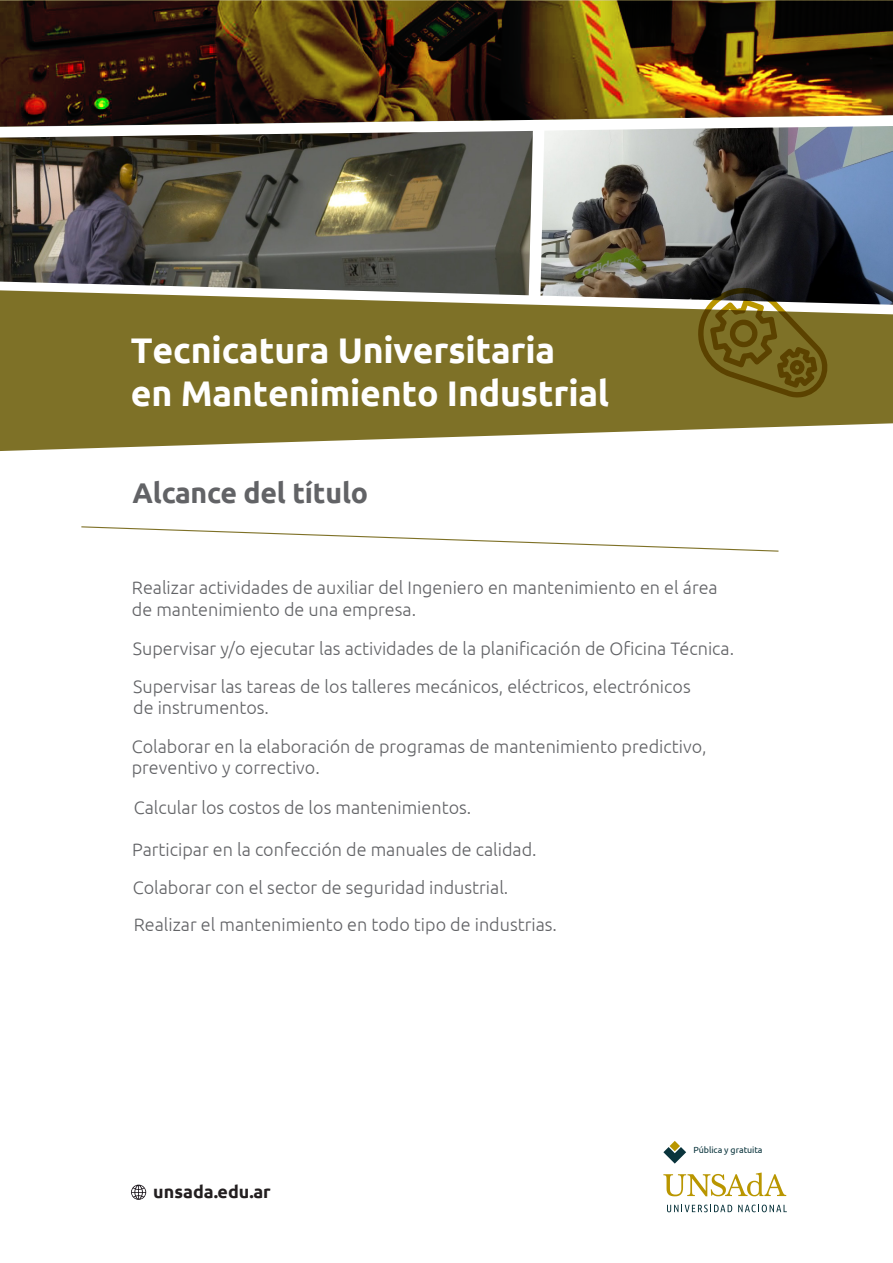
<style>
.page{position:relative;width:893px;height:1263px;background:#fff}
.page>*{position:absolute;margin:0;border:0;box-sizing:border-box;transform-origin:0 0}
.t1{font:700 35.55px/42.8px "Ubuntu";letter-spacing:-.005em;color:#fff}
.t2{font:700 28.5px "Ubuntu";letter-spacing:-.01em;color:#626366}
.t3{font:300 18px/37.8px "Ubuntu";color:#626366}
.t4{font:700 17.4px "Ubuntu";color:#231f20}
.t5{font:8.85px "Ubuntu";letter-spacing:-.005em;color:#0a343c}
</style>
<div class="page">
<svg style="left:0;top:295px;width:893px;height:156px;background:#8d8241"></svg>
<svg style="left:663px;top:1172px;width:123px;height:24px"></svg>
<svg style="left:663px;top:1141px;width:23px;height:22px"></svg>
<svg style="left:667px;top:1204px;width:65px;height:8px"></svg>
<svg style="left:738px;top:1204px;width:49px;height:8px"></svg>
<svg style="left:131px;top:1185px;width:15px;height:15px"></svg>
<img style="left:540px;top:127px;width:353px;height:178px">
<img style="left:0;top:131px;width:533px;height:164px">
<img style="left:0;top:0;width:893px;height:127px">
<svg style="left:81px;top:526px;width:698px;height:26px"></svg>
<svg style="left:694px;top:287px;width:136px;height:111px;background:#716226"></svg>
<h1 class="t1" style="left:131px;top:328px;width:480px">Tecnicatura Universitaria<br>en Mantenimiento Industrial</h1>
<h2 class="t2" style="left:133px;top:476px;width:237px">Alcance del título</h2>
<p class="t3" style="left:132px;top:576px;width:587px;line-height:22.5px">Realizar actividades de auxiliar del Ingeniero en mantenimiento en el área de mantenimiento de una empresa.</p>
<p class="t3" style="left:133px;top:629px;width:603px">Supervisar y/o ejecutar las actividades de la planificación de Oficina Técnica.<br>Supervisar las tareas de los talleres mecánicos, eléctricos, electrónicos</p>
<p class="t3" style="left:132px;top:688px;width:576px;line-height:38.2px">de instrumentos.<br>Colaborar en la elaboración de programas de mantenimiento predictivo,</p>
<p class="t3" style="left:132px;top:747px;width:341px;line-height:39.5px">preventivo y correctivo.<br>Calcular los costos de los mantenimientos.</p>
<p class="t3" style="left:132px;top:830px;width:426px">Participar en la confección de manuales de calidad.<br>Colaborar con el sector de seguridad industrial.<br>Realizar el mantenimiento en todo tipo de industrias.</p>
<p class="t4" style="left:153px;top:1181px;width:119px">unsada.edu.ar</p>
<p class="t5" style="left:693px;top:1144px;width:71px">Pública y gratuita</p>
</div>
